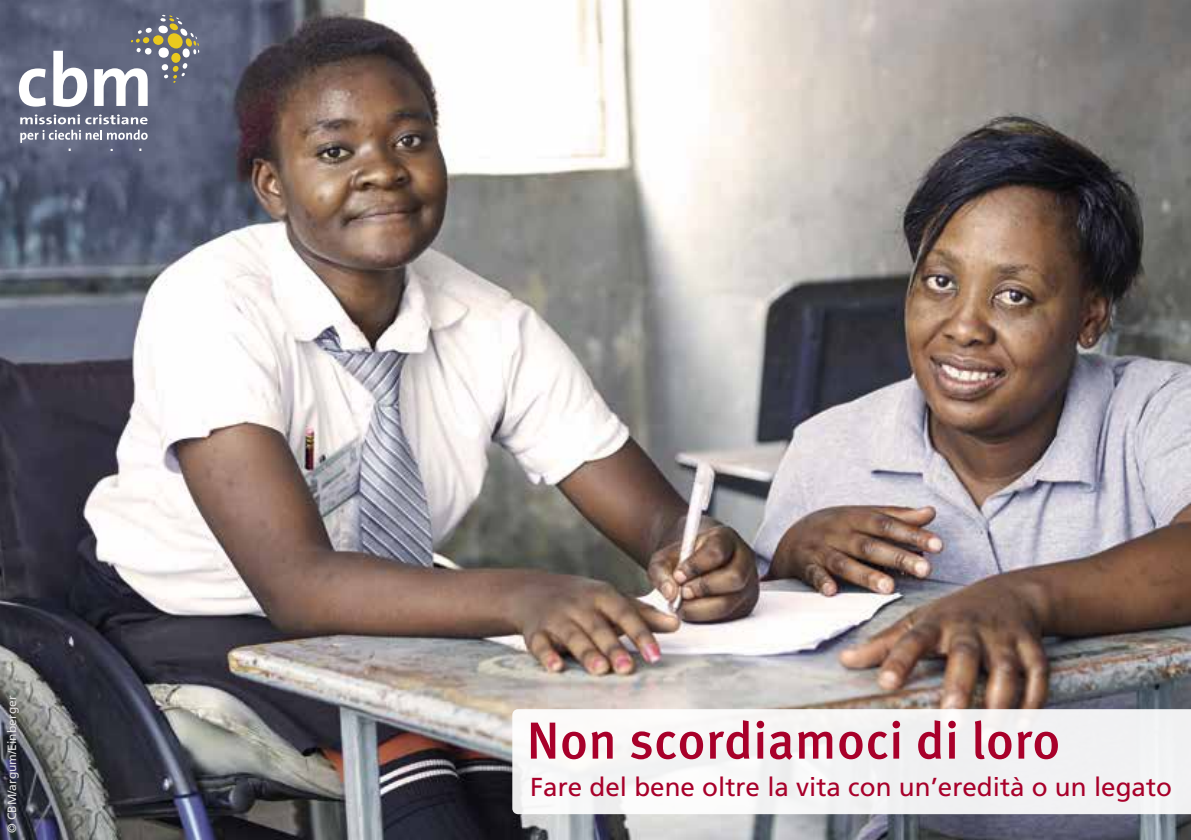
<style>
.page{position:relative;width:1191px;height:840px;background:#fff}
.page>*{position:absolute;margin:0;border:0;box-sizing:border-box;transform-origin:0 0}
.t1{font:500 52px "Meta Pro";color:#a8002a}
.t2{font:26px "Frutiger LT Com";color:#a8002a}
.t3{font:12px "Frutiger LT Com";color:#e0e0e0}
</style>
<div class="page">
<img style="left:0;top:0;width:1191px;height:839px">
<svg style="left:19px;top:68px;width:27px;height:39px"></svg>
<svg style="left:53px;top:51px;width:34px;height:56px"></svg>
<svg style="left:94px;top:68px;width:54px;height:38px"></svg>
<div style="left:153px;top:35px;width:10px;height:10px;background:#e9c91e;border-radius:50%"></div>
<svg style="left:131px;top:28px;width:21px;height:27px"></svg>
<svg style="left:158px;top:15px;width:41px;height:68px;background:#89887f"></svg>
<svg style="left:20px;top:114px;width:128px;height:10px"></svg>
<svg style="left:20px;top:130px;width:128px;height:13px;background:#8c90a2"></svg>
<svg style="left:512px;top:708px;width:679px;height:105px;fill:#f2f2f3"></svg>
<p class="t3" style="left:5px;top:832px;width:138px;rotate:-90deg">© CBM/argum/Einberger</p>
<h1 class="t1" style="left:526px;top:707px;width:535px">Non scordiamoci di loro</h1>
<p class="t2" style="left:530px;top:770px;width:643px">Fare del bene oltre la vita con un’eredità o un legato</p>
</div>
